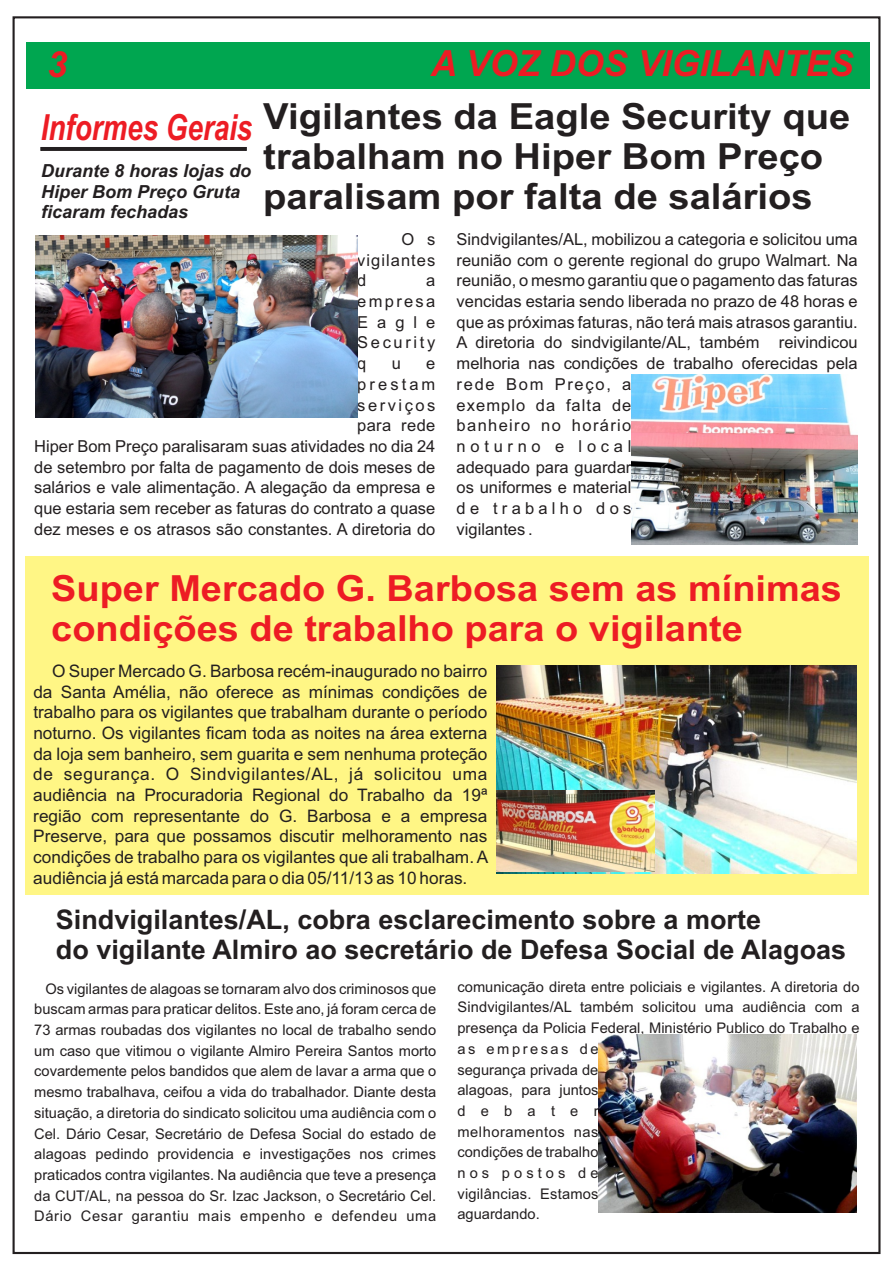
<style>
.page{position:relative;width:893px;height:1263px;background:#fff}
.page>*{position:absolute;margin:0;border:0;box-sizing:border-box;transform-origin:0 0}
.t1{font:700 36px/40.2px "Arial";color:#231f20;scale:1.06 1}
.t2{font:700 36px/40.2px "Arial";color:#ed1c24;scale:1.05 1}
.t3{font:italic 700 36px "Arial";color:#ed1c24}
.t4{font:italic 700 36px "Arial";color:#ed1c24;scale:.77 1}
.t5{font:700 27px/30.2px "Arial";color:#231f20}
.t6{font:italic 700 18px/20.1px "Arial";color:#231f20}
.t7{font:17.25px/20.7px "Arial";color:#231f20;text-align:justify}
.t8{font:16.5px/20.7px "Arial";color:#231f20;text-align:justify}
.t9{font:14.7px/20.7px "Arial";color:#231f20;text-align:justify}
</style>
<div class="page">
<div style="left:25px;top:556px;width:844px;height:339px;background:#fff685"></div>
<div style="left:26px;top:42px;width:844px;height:47px;background:#00a650"></div>
<svg style="left:41px;top:147px;width:206px;height:4px"></svg>
<img style="left:35px;top:235px;width:322px;height:183px">
<img style="left:631px;top:375px;width:226px;height:169px">
<img style="left:496px;top:666px;width:361px;height:207px">
<img style="left:496px;top:791px;width:158px;height:81px">
<img style="left:599px;top:1034px;width:257px;height:179px">
<h1 class="t3" style="left:47px;top:51px;width:22px">3</h1>
<h1 class="t3" style="left:431px;top:50px;width:424px">A VOZ DOS VIGILANTES</h1>
<h1 class="t4" style="left:41px;top:114px;width:276px">Informes Gerais</h1>
<h1 class="t1" style="left:263px;top:99px;width:555px">Vigilantes da Eagle Security que trabalham no Hiper Bom Preço paralisam por falta de salários</h1>
<p class="t6" style="left:41px;top:163px;width:212px">Durante 8 horas lojas do<br>Hiper Bom Preço Gruta ficaram fechadas</p>
<p class="t8" style="left:357px;top:230px;width:80px;text-indent:44px">O s vigilantes d</p>
<p class="t8" style="left:357px;top:272px;width:80px;text-indent:69px">a empresa Eagle Security q</p>
<p class="t8" style="left:34px;top:354px;width:403px;text-align:right">e<br>prestam<br>serviços<br>para rede<br>Hiper Bom Preço paralisaram suas atividades no dia 24 de setembro por falta de pagamento de dois meses de salários e vale alimentação. A alegação da empresa e que estaria sem receber as faturas do contrato a quase dez meses e os atrasos são constantes. A diretoria do</p>
<p class="t8" style="left:392px;top:354px;width:11px">u</p>
<p class="t8" style="left:457px;top:230px;width:403px;text-align:left">Sindvigilantes/AL, mobilizou a categoria e solicitou uma reunião com o gerente regional do grupo Walmart. Na reunião, o mesmo garantiu que o pagamento das faturas vencidas estaria sendo liberada no prazo de 48 horas e que as próximas faturas, não terá mais atrasos garantiu.<br>A diretoria do sindvigilante/AL, também reivindicou melhoria nas condições de trabalho oferecidas pela rede Bom Preço, a<br>exemplo da falta de<br>banheiro no horário<br>noturno e local<br>adequado para guardar<br>os uniformes e material<br>de trabalho dos<br>vigilantes .</p>
<h1 class="t2" style="left:51px;top:571px;width:755px">Super Mercado G. Barbosa sem as mínimas condições de trabalho para o vigilante</h1>
<p class="t7" style="left:33px;top:662px;width:457px;text-indent:19px">O Super Mercado G. Barbosa recém-inaugurado no bairro da Santa Amélia, não oferece as mínimas condições de trabalho para os vigilantes que trabalham durante o período noturno. Os vigilantes ficam toda as noites na área externa da loja sem banheiro, sem guarita e sem nenhuma proteção de segurança. O Sindvigilantes/AL, já solicitou uma audiência na Procuradoria Regional do Trabalho da 19ª região com representante do G. Barbosa e a empresa Preserve, para que possamos discutir melhoramento nas condições de trabalho para os vigilantes que ali trabalham. A audiência já está marcada para o dia 05/11/13 as 10 horas.</p>
<h2 class="t5" style="left:56px;top:906px;width:792px">Sindvigilantes/AL, cobra esclarecimento sobre a morte<br>do vigilante Almiro ao secretário de Defesa Social de Alagoas</h2>
<p class="t9" style="left:34px;top:979px;width:404px;text-indent:11px">Os vigilantes de alagoas se tornaram alvo dos criminosos que buscam armas para praticar delitos. Este ano, já foram cerca de 73 armas roubadas dos vigilantes no local de trabalho sendo um caso que vitimou o vigilante Almiro Pereira Santos morto covardemente pelos bandidos que alem de lavar a arma que o mesmo trabalhava, ceifou a vida do trabalhador. Diante desta situação, a diretoria do sindicato solicitou uma audiência com o Cel. Dário Cesar, Secretário de Defesa Social do estado de alagoas pedindo providencia e investigações nos crimes praticados contra vigilantes. Na audiência que teve a presença da CUT/AL, na pessoa do Sr. Izac Jackson, o Secretário Cel.<br>Dário Cesar garantiu mais empenho e defendeu uma</p>
<p class="t9" style="left:457px;top:977px;width:404px;text-align:left">comunicação direta entre policiais e vigilantes. A diretoria do<br>Sindvigilantes/AL também solicitou uma audiência com a presença da Policia Federal, Ministério Publico do Trabalho e as empresas de<br>segurança privada de<br>alagoas, para juntos<br>debater<br>melhoramentos nas<br>condições de trabalho<br>nos postos de<br>vigilâncias. Estamos<br>aguardando.</p>
</div>
